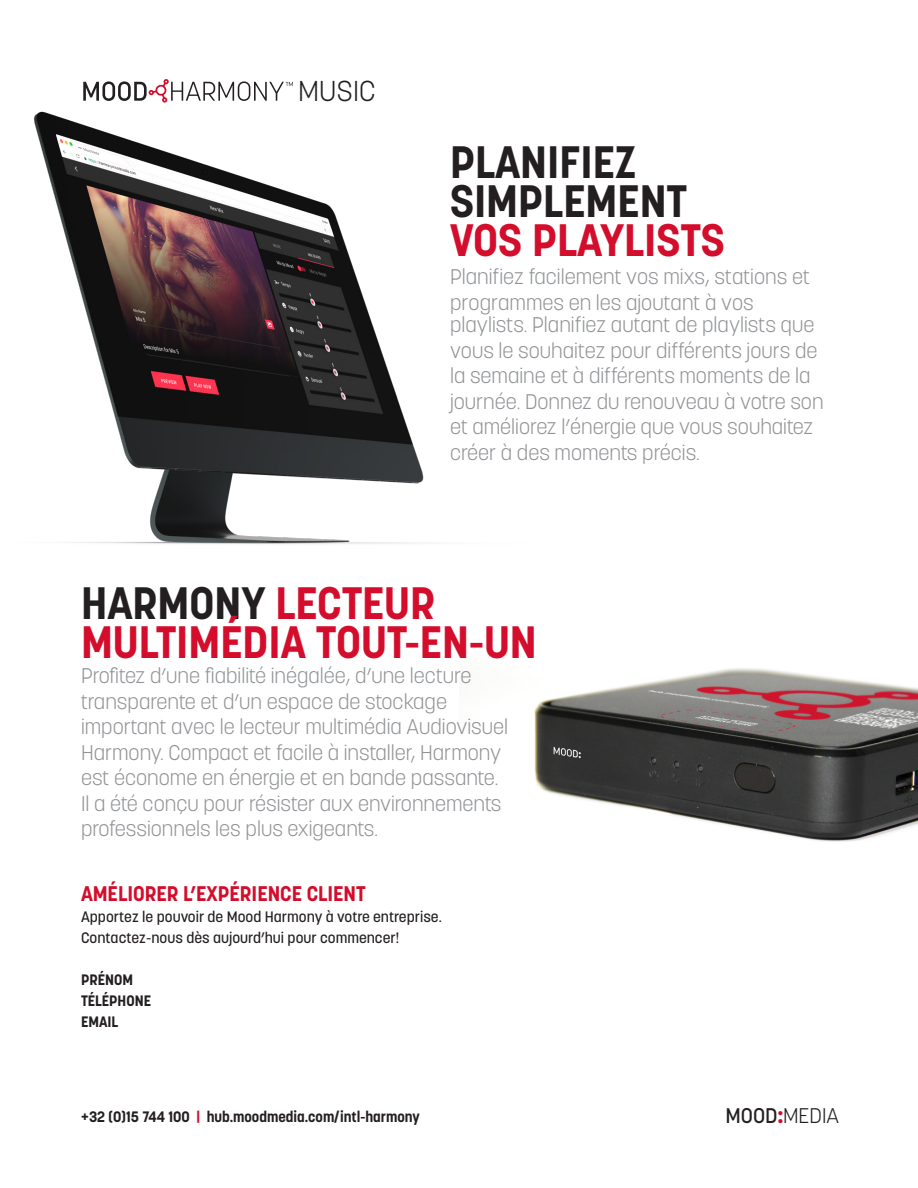
<style>
.page{position:relative;width:918px;height:1188px;background:#fff}
.page>*{position:absolute;margin:0;border:0;box-sizing:border-box;transform-origin:0 0}
.t1{font:700 45px/39px "Korolev";color:#d30d2b}
.t2{font:700 45px/39px "Korolev";color:#231f20}
.t3{font:300 28.5px "Korolev";color:#231f20}
.t4{font:300 21px/25.5px "Korolev";color:#919396}
.t5{font:700 21px "Korolev";color:#d30d2b}
.t6{font:300 21px "Korolev";color:#231f20}
.t7{font:500 15px "Korolev";color:#231f20}
.t8{font:700 15px "Korolev";color:#231f20}
.s1{color:#d30d2b}
.s2{color:#231f20}
.s3{font-weight:500}
.s4{font-weight:800;color:#d30d2b}
</style>
<div class="page">
<img style="left:34px;top:111px;width:390px;height:433px">
<img style="left:534px;top:668px;width:384px;height:174px">
<svg style="left:83px;top:79px;width:210px;height:24px"></svg>
<p class="t3" style="left:298px;top:73px;width:79px">MUSIC</p>
<p class="t2" style="left:450px;top:142px;width:276px">PLANIFIEZ<br>SIMPLEMENT<br><span class="s1">VOS PLAYLISTS</span></p>
<p class="t4" style="left:450px;top:264px;width:361px">Planifiez facilement vos mixs, stations et programmes en les ajoutant à vos</p>
<p class="t4" style="left:450px;top:312px;width:375px">playlists. Planifiez autant de playlists que vous le souhaitez pour différents jours de la semaine et à différents moments de la journée. Donnez du renouveau à votre son et améliorez l’énergie que vous souhaitez créer à des moments précis.</p>
<p class="t1" style="left:81px;top:583px;width:457px"><span class="s2">HARMONY</span> LECTEUR<br>MULTIMÉDIA TOUT-EN-UN</p>
<p class="t4" style="left:81px;top:663px;width:429px">Profitez d’une fiabilité inégalée, d’une lecture transparente et d’un espace de stockage important avec le lecteur multimédia Audiovisuel Harmony. Compact et facile à installer, Harmony est économe en énergie et en bande passante.<br>Il a été conçu pour résister aux environnements professionnels les plus exigeants.</p>
<p class="t5" style="left:81px;top:881px;width:286px">AMÉLIORER L’EXPÉRIENCE CLIENT</p>
<p class="t7" style="left:81px;top:908px;width:362px">Apportez le pouvoir de Mood Harmony à votre entreprise.</p>
<p class="t7" style="left:81px;top:929px;width:320px">Contactez-nous dès aujourd’hui pour commencer!</p>
<p class="t8" style="left:81px;top:971px;width:54px">PRÉNOM</p>
<p class="t8" style="left:81px;top:992px;width:72px">TÉLÉPHONE</p>
<p class="t8" style="left:81px;top:1013px;width:39px">EMAIL</p>
<p class="t8" style="left:81px;top:1107px;width:340px">+32 (0)15 744 100 <span class="s1">|</span> hub.moodmedia.com/intl-harmony</p>
<p class="t6" style="left:725px;top:1102px;width:115px"><span class="s3">MOOD</span><span class="s4">:</span>MEDIA</p>
</div>
